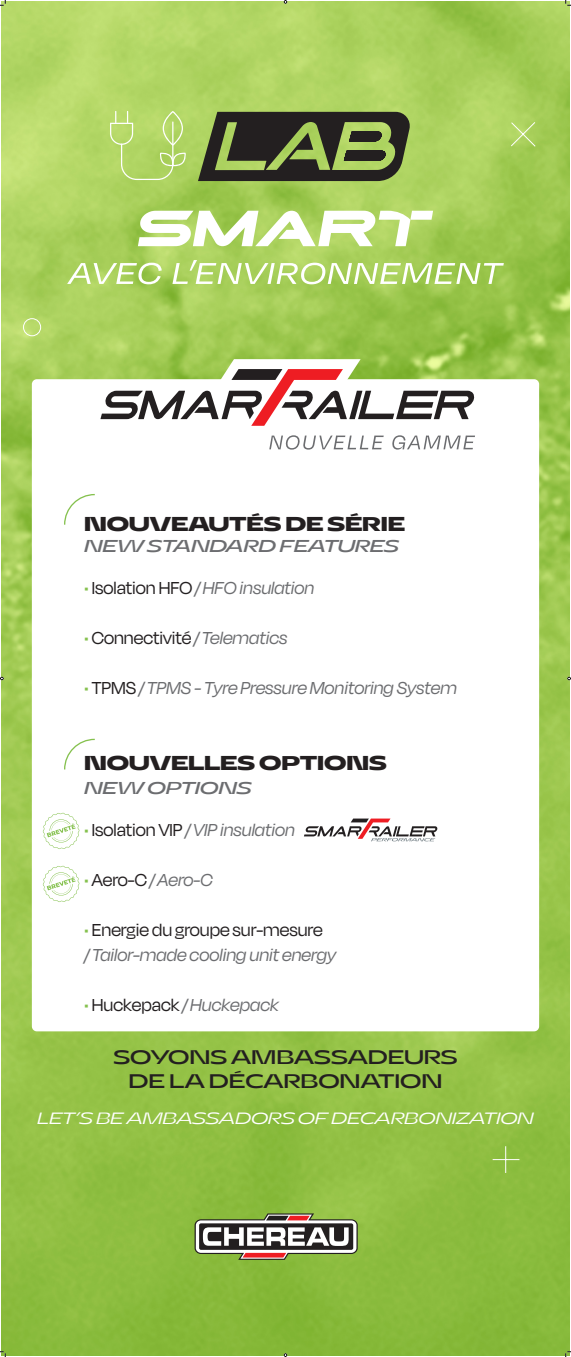
<style>
.page{position:relative;width:571px;height:1357px;background:#fff}
.page>*{position:absolute;margin:0;border:0;box-sizing:border-box;transform-origin:0 0}
.t1{font:italic 20px/25px "Degular Display";color:#6c6d70}
.t2{font:20px/24px "Asgard Trial Wide Regular Trial";color:#231f20;text-align:center}
.t3{font:20px "Asgard Trial Wide Bold Trial";color:#231f20}
.t4{font:20px "Degular Display";color:#231f20}
.t5{font:17.5px "Asgard Trial Wide Regular Italic Trial";color:#6c6d70}
.t6{font:16.27px "Asgard Trial Wide Light Italic Trial";color:#fff}
.s1{font-style:normal;color:#85c14e}
.s2{font-style:normal;color:#231f20}
.s3{color:#85c14e}
.s4{font-style:italic;color:#6c6d70}
</style>
<div class="page">
<img style="left:2px;top:2px;width:567px;height:1353px">
<div style="left:32px;top:379px;width:507px;height:652px;background:#fff;border-radius:5px"></div>
<svg style="left:91px;top:359px;width:393px;height:91px"></svg>
<svg style="left:194px;top:1213px;width:163px;height:47px"></svg>
<svg style="left:510px;top:122px;width:25px;height:25px"></svg>
<div style="left:23px;top:318px;width:18px;height:18px;border:1px solid #fff;border-radius:50%"></div>
<svg style="left:492px;top:1146px;width:27px;height:27px"></svg>
<svg style="left:138px;top:211px;width:295px;height:35px"></svg>
<svg style="left:67px;top:263px;width:95px;height:21px"></svg>
<svg style="left:172px;top:260px;width:331px;height:24px"></svg>
<svg style="left:43px;top:813px;width:36px;height:36px"></svg>
<svg style="left:43px;top:866px;width:36px;height:36px"></svg>
<svg style="left:64px;top:494px;width:31px;height:31px"></svg>
<svg style="left:64px;top:738px;width:31px;height:32px"></svg>
<svg style="left:110px;top:111px;width:76px;height:69px;background:#b8d972"></svg>
<svg style="left:198px;top:112px;width:213px;height:69px;background:#525b36"></svg>
<svg style="left:304px;top:818px;width:134px;height:24px"></svg>
<svg style="left:0;top:0;width:6px;height:6px"></svg>
<svg style="left:0;top:1352px;width:6px;height:5px"></svg>
<svg style="left:565px;top:0;width:5px;height:6px"></svg>
<svg style="left:565px;top:1352px;width:5px;height:5px"></svg>
<p class="t3" style="left:84px;top:509px;width:322px">NOUVEAUTÉS DE SÉRIE</p>
<p class="t5" style="left:84px;top:533px;width:316px">NEW STANDARD FEATURES</p>
<p class="t1" style="left:84px;top:575px;width:232px"><span class="s1">•</span> <span class="s2">Isolation HFO</span>/HFO insulation</p>
<p class="t4" style="left:84px;top:627px;width:205px"><span class="s3">•</span> Connectivité <span class="s4">/ Telematics</span></p>
<p class="t1" style="left:84px;top:675px;width:374px"><span class="s1">•</span> <span class="s2">TPMS</span>/ TPMS - Tyre Pressure Monitoring System</p>
<p class="t3" style="left:84px;top:748px;width:304px">NOUVELLES OPTIONS</p>
<p class="t5" style="left:84px;top:775px;width:169px">NEW OPTIONS</p>
<p class="t1" style="left:84px;top:817px;width:212px"><span class="s1">•</span> <span class="s2">Isolation VIP</span> /VIP insulation</p>
<p class="t1" style="left:84px;top:867px;width:130px"><span class="s1">•</span> <span class="s2">Aero-C</span>/Aero-C</p>
<p class="t1" style="left:84px;top:917px;width:253px"><span class="s1">•</span> <span class="s2">Energie du groupe sur-mesure<br></span>/ Tailor-made cooling unit energy</p>
<p class="t1" style="left:84px;top:992px;width:196px"><span class="s1">•</span> <span class="s2">Huckepack</span> /Huckepack</p>
<p class="t2" style="left:113px;top:1044px;width:345px">SOYONS AMBASSADEURS<br>DE LA DÉCARBONATION</p>
<p class="t6" style="left:37px;top:1107px;width:498px">LET’S BE AMBASSADORS OF DECARBONIZATION</p>
</div>
